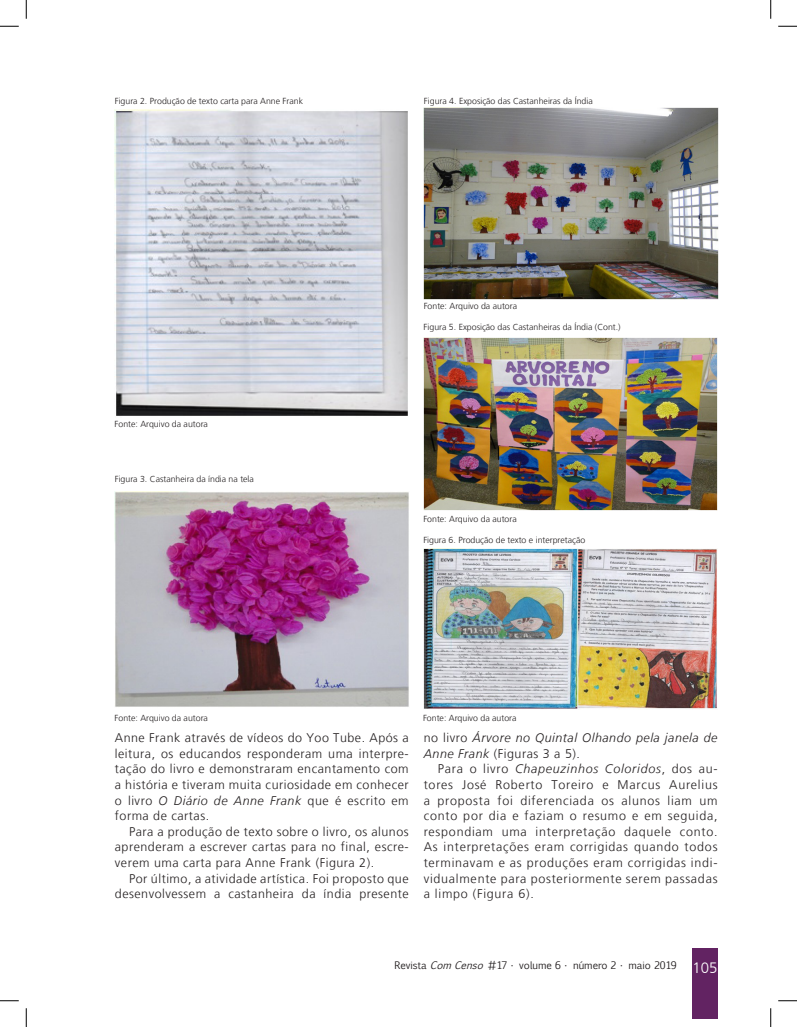
<style>
.page{position:relative;width:797px;height:1027px;background:#fff}
.page>*{position:absolute;margin:0;border:0;box-sizing:border-box;transform-origin:0 0}
.Miolo__10{font:300 12.5px/15.6px "Frutiger LT";letter-spacing:.04em;color:#231f20;text-align:justify}
.Miolo__10-2{font:italic 300 12.5px/15.6px "Frutiger LT";letter-spacing:.04em;color:#231f20}
.t1{font:10px "Euphemia CAS";color:#231f20}
.Legendas{font:300 8.75px "Frutiger LT";color:#231f20}
.s1{font-style:italic}
.s2{font-style:normal}
.s3{font-family:"Frutiger LT";font-weight:300;font-size:15px;color:#fff}
</style>
<div class="page">
<div style="left:692px;top:948px;width:25px;height:70px;background:#622362"></div>
<img style="left:115px;top:110px;width:293px;height:306px">
<img style="left:423px;top:549px;width:294px;height:160px">
<img style="left:115px;top:491px;width:294px;height:216px">
<img style="left:424px;top:107px;width:294px;height:192px">
<img style="left:423px;top:337px;width:295px;height:173px">
<svg style="left:0;top:25px;width:19px;height:2px"></svg>
<svg style="left:778px;top:25px;width:19px;height:2px"></svg>
<svg style="left:0;top:1000px;width:19px;height:1px"></svg>
<svg style="left:778px;top:1000px;width:19px;height:1px"></svg>
<svg style="left:25px;top:0;width:2px;height:19px"></svg>
<svg style="left:25px;top:1008px;width:2px;height:19px"></svg>
<svg style="left:770px;top:0;width:1px;height:19px"></svg>
<svg style="left:770px;top:1008px;width:1px;height:19px"></svg>
<p class="Legendas" style="left:115px;top:96px;width:190px">Figura 2. Produção de texto carta para Anne Frank</p>
<p class="Legendas" style="left:424px;top:96px;width:170px">Figura 4. Exposição das Castanheiras da Índia</p>
<p class="Legendas" style="left:115px;top:419px;width:95px">Fonte: Arquivo da autora</p>
<p class="Legendas" style="left:115px;top:474px;width:141px">Figura 3. Castanheira da índia na tela</p>
<p class="Legendas" style="left:424px;top:301px;width:95px">Fonte: Arquivo da autora</p>
<p class="Legendas" style="left:423px;top:322px;width:198px">Figura 5. Exposição das Castanheiras da Índia (Cont.)</p>
<p class="Legendas" style="left:423px;top:514px;width:95px">Fonte: Arquivo da autora</p>
<p class="Legendas" style="left:423px;top:535px;width:163px">Figura 6. Produção de texto e interpretação</p>
<p class="Legendas" style="left:115px;top:713px;width:95px">Fonte: Arquivo da autora</p>
<p class="Miolo__10" style="left:115px;top:730px;width:295px">Anne Frank através de vídeos do Yoo Tube. Após a leitura, os educandos responderam uma interpre&shy;tação do livro e demonstraram encantamento com a história e tiveram muita curiosidade em conhecer o livro <span class="s1">O Diário de Anne Frank</span> que é escrito em forma de cartas.</p>
<p class="Miolo__10" style="left:115px;top:824px;width:295px;text-indent:14px">Para a produção de texto sobre o livro, os alunos aprenderam a escrever cartas para no final, escre&shy;verem uma carta para Anne Frank (Figura 2).</p>
<p class="Miolo__10" style="left:115px;top:871px;width:295px;text-align:right">Por último, a atividade artística. Foi proposto que desenvolvessem a castanheira da índia presente</p>
<p class="Legendas" style="left:423px;top:713px;width:95px">Fonte: Arquivo da autora</p>
<p class="Miolo__10-2" style="left:424px;top:730px;width:295px"><span class="s2">no livro</span> Árvore no Quintal Olhando pela janela de<br>Anne Frank <span class="s2">(Figuras 3 a 5).</span></p>
<p class="Miolo__10" style="left:424px;top:761px;width:295px;text-indent:14px">Para o livro <span class="s1">Chapeuzinhos Coloridos</span>, dos au&shy;tores José Roberto Toreiro e Marcus Aurelius a proposta foi diferenciada os alunos liam um conto por dia e faziam o resumo e em seguida, respondiam uma interpretação daquele conto.<br>As interpretações eram corrigidas quando todos terminavam e as produções eram corrigidas indi&shy;vidualmente para posteriormente serem passadas a limpo (Figura 6).</p>
<p class="t1" style="left:394px;top:958px;width:324px">Revista <span class="s1">ComCenso</span> #17 • volume 6 • número 2 • maio 2019 <span class="s3">105</span></p>
</div>
